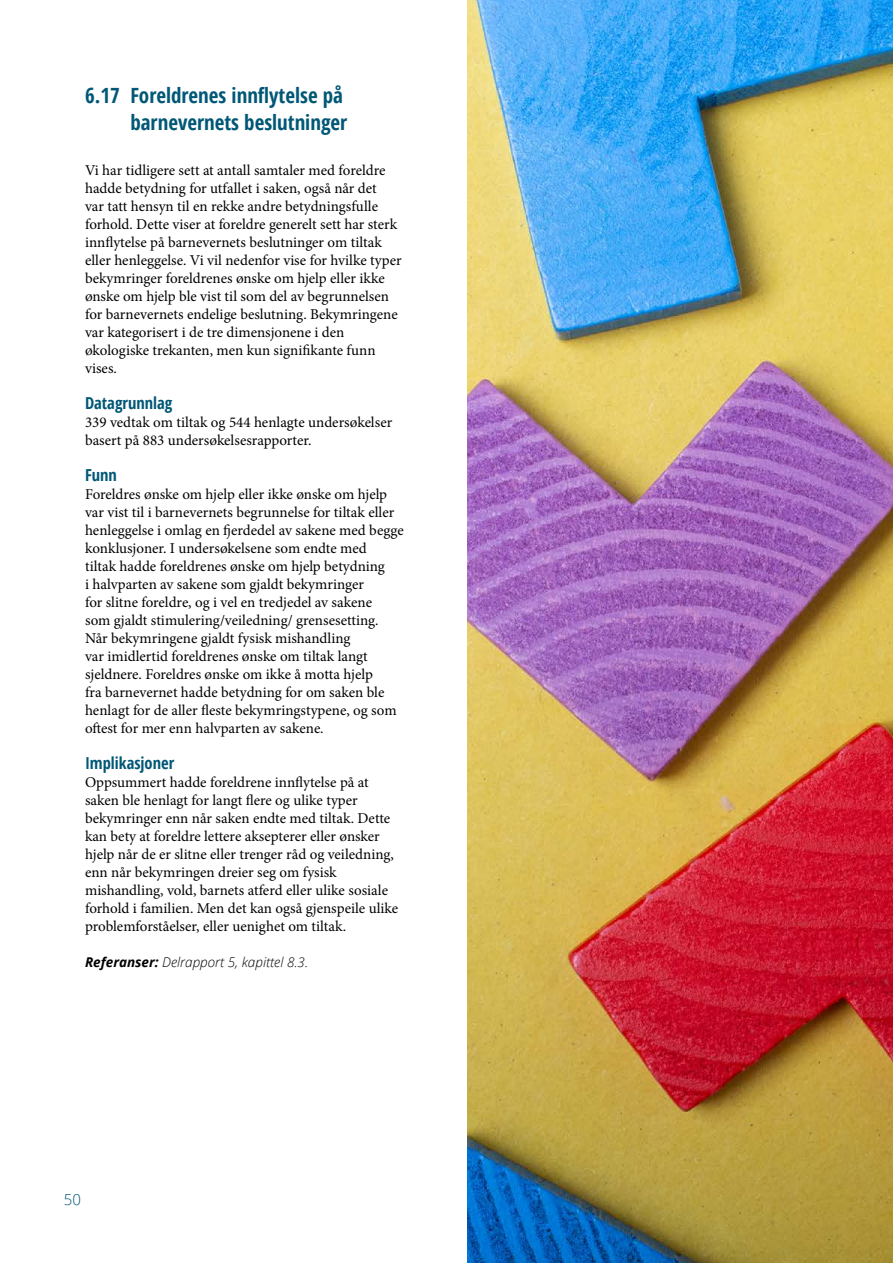
<style>
.page{position:relative;width:893px;height:1263px;background:#fff}
.page>*{position:absolute;margin:0;border:0;box-sizing:border-box;transform-origin:0 0}
.t1{font:700 condensed 21px/27px "Open Sans";color:#005776;text-align:right}
.t2{font:700 condensed 16.5px "Open Sans";color:#005776}
.t3{font:15px/18px "Minion Pro";color:#000}
.t4{font:300 15px "Open Sans";color:#005776}
.t5{font:italic 300 13.5px "Open Sans";color:#000}
.s1{font-weight:700}
</style>
<div class="page">
<img style="left:468px;top:0;width:425px;height:1263px">
<h1 class="t1" style="left:85px;top:81px;width:264px">6.17 Foreldrenes innflytelse på barnevernets beslutninger</h1>
<p class="t3" style="left:85px;top:161px;width:318px">Vi har tidligere sett at antall samtaler med foreldre hadde betydning for utfallet i saken, også når det<br>var tatt hensyn til en rekke andre betydningsfulle forhold. Dette viser at foreldre generelt sett har sterk innflytelse på barnevernets beslutninger om tiltak eller henleggelse. Vi vil nedenfor vise for hvilke typer bekymringer foreldrenes ønske om hjelp eller ikke ønske om hjelp ble vist til som del av begrunnelsen for barnevernets endelige beslutning. Bekymringene var kategorisert i de tre dimensjonene i den økologiske trekanten, men kun signifikante funn vises.</p>
<p class="t2" style="left:85px;top:392px;width:89px">Datagrunnlag</p>
<p class="t3" style="left:85px;top:413px;width:309px">339 vedtak om tiltak og 544 henlagte undersøkelser basert på 883 undersøkelsesrapporter.</p>
<p class="t2" style="left:85px;top:464px;width:33px">Funn</p>
<p class="t3" style="left:85px;top:485px;width:320px">Foreldres ønske om hjelp eller ikke ønske om hjelp var vist til i barnevernets begrunnelse for tiltak eller henleggelse i omlag en fjerdedel av sakene med begge konklusjoner. I undersøkelsene som endte med<br>tiltak hadde foreldrenes ønske om hjelp betydning<br>i halvparten av sakene som gjaldt bekymringer<br>for slitne foreldre, og i vel en tredjedel av sakene<br>som gjaldt stimulering/veiledning/ grensesetting.<br>Når bekymringene gjaldt fysisk mishandling<br>var imidlertid foreldrenes ønske om tiltak langt sjeldnere. Foreldres ønske om ikke å motta hjelp<br>fra barnevernet hadde betydning for om saken ble henlagt for de aller fleste bekymringstypene, og som oftest for mer enn halvparten av sakene.</p>
<p class="t2" style="left:85px;top:752px;width:91px">Implikasjoner</p>
<p class="t3" style="left:85px;top:773px;width:315px">Oppsummert hadde foreldrene innflytelse på at saken ble henlagt for langt flere og ulike typer bekymringer enn når saken endte med tiltak. Dette kan bety at foreldre lettere aksepterer eller ønsker hjelp når de er slitne eller trenger råd og veiledning, enn når bekymringen dreier seg om fysisk mishandling, vold, barnets atferd eller ulike sosiale forhold i familien. Men det kan også gjenspeile ulike problemforståelser, eller uenighet om tiltak.</p>
<p class="t5" style="left:85px;top:953px;width:225px"><span class="s1">Referanser:</span> Delrapport 5, kapittel 8.3.</p>
<p class="t4" style="left:64px;top:1189px;width:19px">50</p>
</div>
